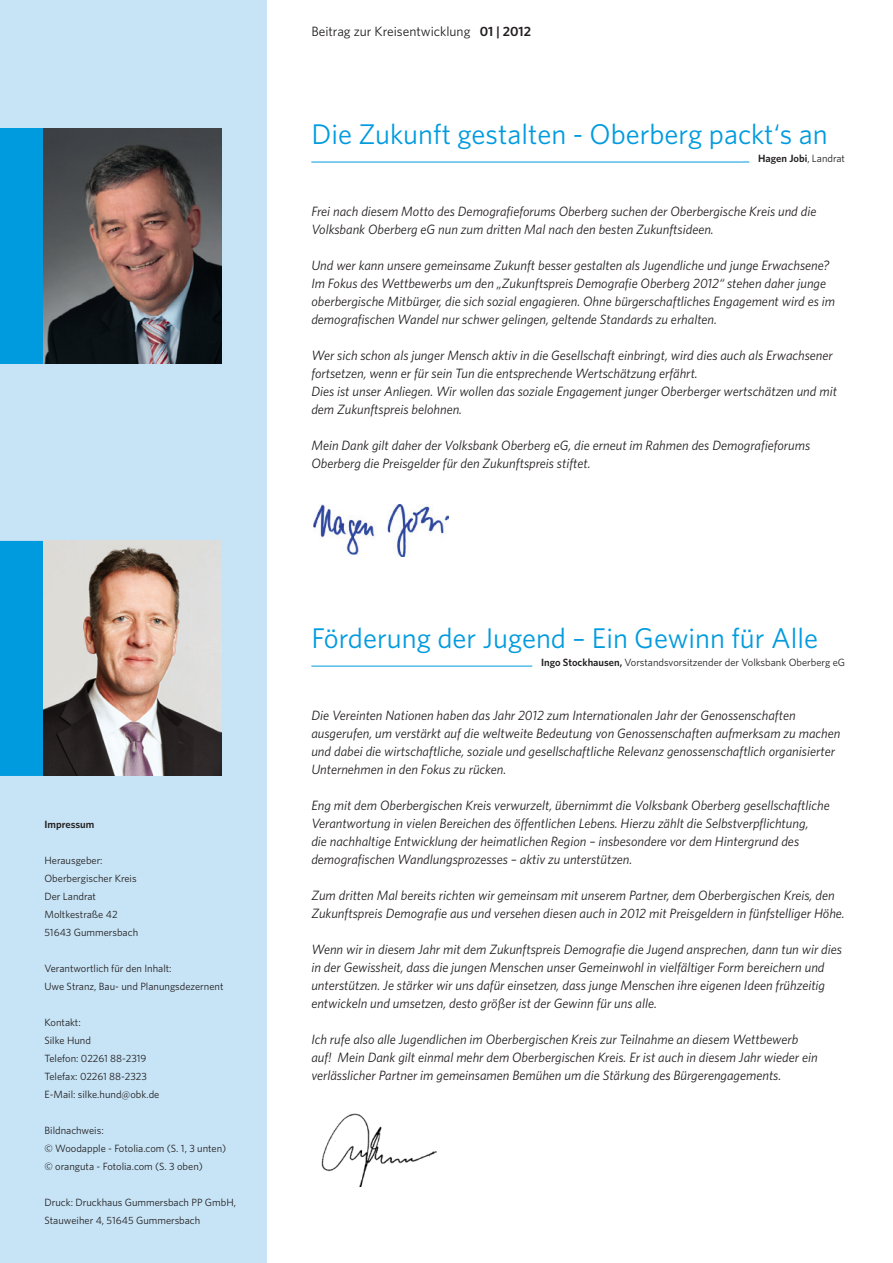
<style>
.page{position:relative;width:893px;height:1263px;background:#fff}
.page>*{position:absolute;margin:0;border:0;box-sizing:border-box;transform-origin:0 0}
.t1{font:28.5px "Whitney";color:#009bde}
.t2{font:italic 13.5px/18px "Whitney";color:#231f20}
.t3{font:13.5px "Whitney";color:#231f20}
.t4{font:10.5px/18px "Whitney";color:#231f20}
.t5{font:600 10.5px "Whitney";color:#231f20}
.s1{font-weight:600}
.s2{font-weight:400}
</style>
<div class="page">
<div style="left:0;top:0;width:267px;height:1263px;background:#c7e4f6"></div>
<div style="left:0;top:128px;width:47px;height:235px;background:#009bde"></div>
<img style="left:43px;top:128px;width:179px;height:235px">
<hr style="left:311px;top:162px;width:438px;height:1px;background:#009bde">
<hr style="left:311px;top:666px;width:221px;height:1px;background:#009bde">
<img style="left:313px;top:504px;width:136px;height:52px">
<img style="left:321px;top:1113px;width:116px;height:73px">
<div style="left:0;top:541px;width:45px;height:235px;background:#009bde"></div>
<img style="left:43px;top:541px;width:179px;height:235px">
<p class="t5" style="left:44px;top:818px;width:51px">Impressum</p>
<p class="t4" style="left:44px;top:851px;width:95px">Herausgeber:<br>Oberbergischer Kreis<br>Der Landrat<br>Moltkestraße 42<br>51643 Gummersbach</p>
<p class="t4" style="left:44px;top:959px;width:181px">Verantwortlich für den Inhalt:<br>Uwe Stranz, Bau- und Planungsdezernent</p>
<p class="t4" style="left:44px;top:1013px;width:116px">Kontakt:<br>Silke Hund<br>Telefon: 02261 88-2319<br>Telefax: 02261 88-2323<br>E-Mail: silke.hund@obk.de</p>
<p class="t4" style="left:44px;top:1121px;width:183px">Bildnachweis:<br>© Woodapple - Fotolia.com (S. 1, 3 unten) © oranguta - Fotolia.com (S. 3 oben)</p>
<p class="t4" style="left:44px;top:1193px;width:193px">Druck: Druckhaus Gummersbach PP GmbH,<br>Stauweiher 4, 51645 Gummersbach</p>
<p class="t3" style="left:311px;top:23px;width:221px">Beitrag zur Kreisentwicklung <span class="s1">01 | 2012</span></p>
<h1 class="t1" style="left:311px;top:117px;width:518px">Die Zukunft gestalten - Oberberg packt‘s an</h1>
<p class="t5" style="left:758px;top:152px;width:88px">Hagen Jobi<span class="s2">, Landrat</span></p>
<p class="t2" style="left:311px;top:202px;width:506px">Frei nach diesem Motto des Demografieforums Oberberg suchen der Oberbergische Kreis und die<br>Volksbank Oberberg eG nun zum dritten Mal nach den besten Zukunftsideen.</p>
<p class="t2" style="left:311px;top:256px;width:525px">Und wer kann unsere gemeinsame Zukunft besser gestalten als Jugendliche und junge Erwachsene?<br>Im Fokus des Wettbewerbs um den „Zukunftspreis Demografie Oberberg 2012“ stehen daher junge oberbergische Mitbürger, die sich sozial engagieren. Ohne bürgerschaftliches Engagement wird es im demografischen Wandel nur schwer gelingen, geltende Standards zu erhalten.</p>
<p class="t2" style="left:311px;top:346px;width:527px">Wer sich schon als junger Mensch aktiv in die Gesellschaft einbringt, wird dies auch als Erwachsener fortsetzen, wenn er für sein Tun die entsprechende Wertschätzung erfährt.<br>Dies ist unser Anliegen. Wir wollen das soziale Engagement junger Oberberger wertschätzen und mit dem Zukunftspreis belohnen.</p>
<p class="t2" style="left:311px;top:436px;width:500px">Mein Dank gilt daher der Volksbank Oberberg eG, die erneut im Rahmen des Demografieforums<br>Oberberg die Preisgelder für den Zukunftspreis stiftet.</p>
<h1 class="t1" style="left:311px;top:621px;width:508px">Förderung der Jugend – Ein Gewinn für Alle</h1>
<p class="t4" style="left:541px;top:653px;width:305px"><span class="s1">Ingo Stockhausen,</span> Vorstandsvorsitzender der Volksbank Oberberg eG</p>
<p class="t2" style="left:311px;top:706px;width:530px">Die Vereinten Nationen haben das Jahr 2012 zum Internationalen Jahr der Genossenschaften ausgerufen, um verstärkt auf die weltweite Bedeutung von Genossenschaften aufmerksam zu machen und dabei die wirtschaftliche, soziale und gesellschaftliche Relevanz genossenschaftlich organisierter Unternehmen in den Fokus zu rücken.</p>
<p class="t2" style="left:311px;top:796px;width:520px">Eng mit dem Oberbergischen Kreis verwurzelt, übernimmt die Volksbank Oberberg gesellschaftliche Verantwortung in vielen Bereichen des öffentlichen Lebens. Hierzu zählt die Selbstverpflichtung,<br>die nachhaltige Entwicklung der heimatlichen Region – insbesondere vor dem Hintergrund des demografischen Wandlungsprozesses – aktiv zu unterstützen.</p>
<p class="t2" style="left:311px;top:886px;width:535px">Zum dritten Mal bereits richten wir gemeinsam mit unserem Partner, dem Oberbergischen Kreis, den<br>Zukunftspreis Demografie aus und versehen diesen auch in 2012 mit Preisgeldern in fünfstelliger Höhe.</p>
<p class="t2" style="left:311px;top:940px;width:532px">Wenn wir in diesem Jahr mit dem Zukunftspreis Demografie die Jugend ansprechen, dann tun wir dies in der Gewissheit, dass die jungen Menschen unser Gemeinwohl in vielfältiger Form bereichern und unterstützen. Je stärker wir uns dafür einsetzen, dass junge Menschen ihre eigenen Ideen frühzeitig entwickeln und umsetzen, desto größer ist der Gewinn für uns alle.</p>
<p class="t2" style="left:311px;top:1030px;width:508px">Ich rufe also alle Jugendlichen im Oberbergischen Kreis zur Teilnahme an diesem Wettbewerb auf! Mein Dank gilt einmal mehr dem Oberbergischen Kreis. Er ist auch in diesem Jahr wieder ein verlässlicher Partner im gemeinsamen Bemühen um die Stärkung des Bürgerengagements.</p>
</div>
